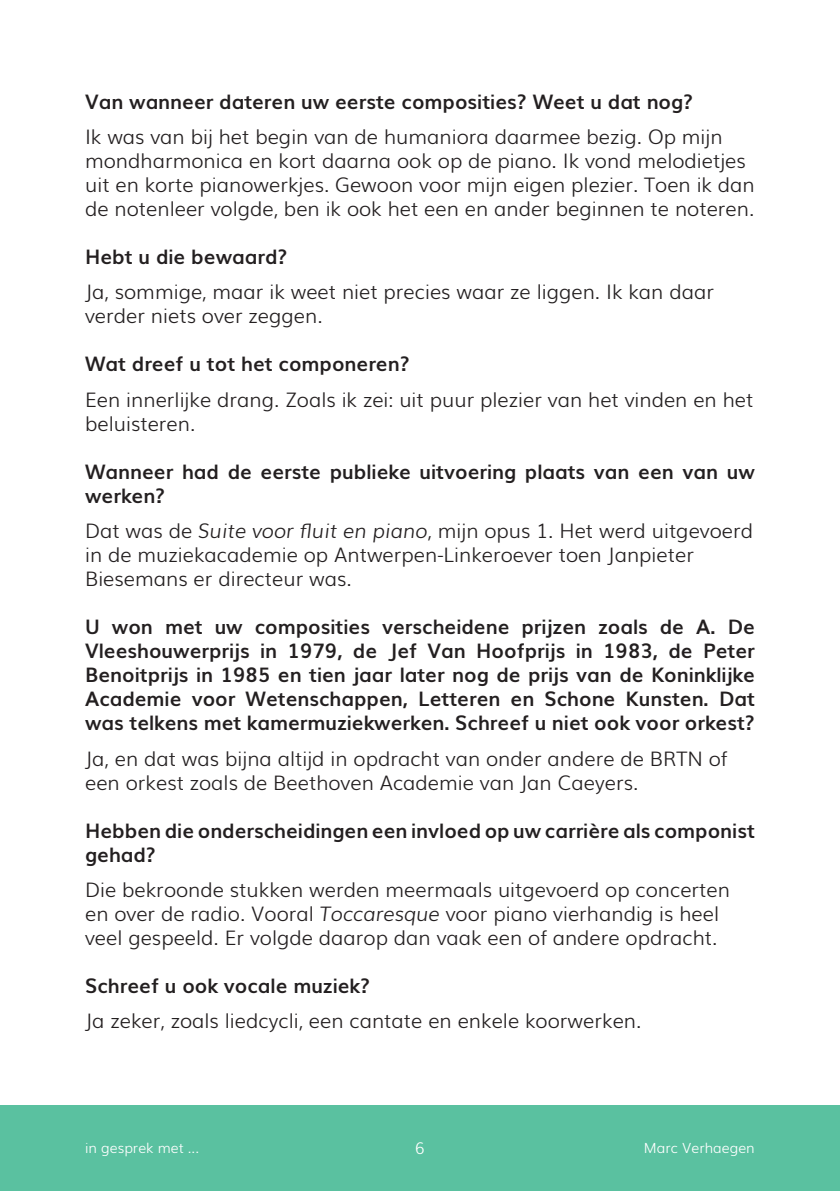
<style>
.page{position:relative;width:840px;height:1191px;background:#fff}
.page>*{position:absolute;margin:0;border:0;box-sizing:border-box;transform-origin:0 0}
.t1{font:300 20px/24px "Muli";color:#231f20}
.t2{font:700 20px/24px "Muli";color:#231f20}
.t3{font:300 16px "Muli";color:#fff}
.t4{font:300 14px "Muli";color:#fff}
.s1{font-style:italic}
</style>
<div class="page">
<div style="left:0;top:1106px;width:839px;height:85px;background:#5ac1a0"></div>
<p class="t2" style="left:85px;top:88px;width:609px">Van wanneer dateren uw eerste composities? Weet u dat nog?</p>
<p class="t1" style="left:85px;top:123px;width:670px">Ik was van bij het begin van de humaniora daarmee bezig. Op mijn mondharmonica en kort daarna ook op de piano. Ik vond melodietjes uit en korte pianowerkjes. Gewoon voor mijn eigen plezier. Toen ik dan de notenleer volgde, ben ik ook het een en ander beginnen te noteren.</p>
<p class="t2" style="left:85px;top:243px;width:204px">Hebt u die bewaard?</p>
<p class="t1" style="left:85px;top:279px;width:630px">Ja, sommige, maar ik weet niet precies waar ze liggen. Ik kan daar verder niets over zeggen.</p>
<p class="t2" style="left:85px;top:351px;width:326px">Wat dreef u tot het componeren?</p>
<p class="t1" style="left:85px;top:386px;width:669px">Een innerlijke drang. Zoals ik zei: uit puur plezier van het vinden en het beluisteren.</p>
<p class="t2" style="left:85px;top:458px;width:670px">Wanneer had de eerste publieke uitvoering plaats van een van uw werken?</p>
<p class="t1" style="left:85px;top:517px;width:669px">Dat was de <span class="s1">Suite voor fluit en piano</span>, mijn opus 1. Het werd uitgevoerd in de muziekacademie op Antwerpen-Linkeroever toen Janpieter<br>Biesemans er directeur was.</p>
<p class="t2" style="left:85px;top:613px;width:671px;text-align:justify">U won met uw composities verscheidene prijzen zoals de A. De Vleeshouwerprijs in 1979, de Jef Van Hoofprijs in 1983, de Peter Benoitprijs in 1985 en tien jaar later nog de prijs van de Koninklijke Academie voor Wetenschappen, Letteren en Schone Kunsten. Dat was telkens met kamermuziekwerken. Schreef u niet ook voor orkest?</p>
<p class="t1" style="left:85px;top:745px;width:643px">Ja, en dat was bijna altijd in opdracht van onder andere de BRTN of een orkest zoals de Beethoven Academie van Jan Caeyers.</p>
<p class="t2" style="left:85px;top:817px;width:671px">Hebben die onderscheidingen een invloed op uw carrière als componist gehad?</p>
<p class="t1" style="left:85px;top:876px;width:646px">Die bekroonde stukken werden meermaals uitgevoerd op concerten en over de radio. Vooral <span class="s1">Toccaresque</span> voor piano vierhandig is heel veel gespeeld. Er volgde daarop dan vaak een of andere opdracht.</p>
<p class="t2" style="left:85px;top:972px;width:286px">Schreef u ook vocale muziek?</p>
<p class="t1" style="left:85px;top:1007px;width:557px">Ja zeker, zoals liedcycli, een cantate en enkele koorwerken.</p>
<p class="t4" style="left:85px;top:1137px;width:115px">in gesprek met ...</p>
<p class="t3" style="left:415px;top:1135px;width:11px">6</p>
<p class="t4" style="left:643px;top:1137px;width:112px">Marc Verhaegen</p>
</div>
